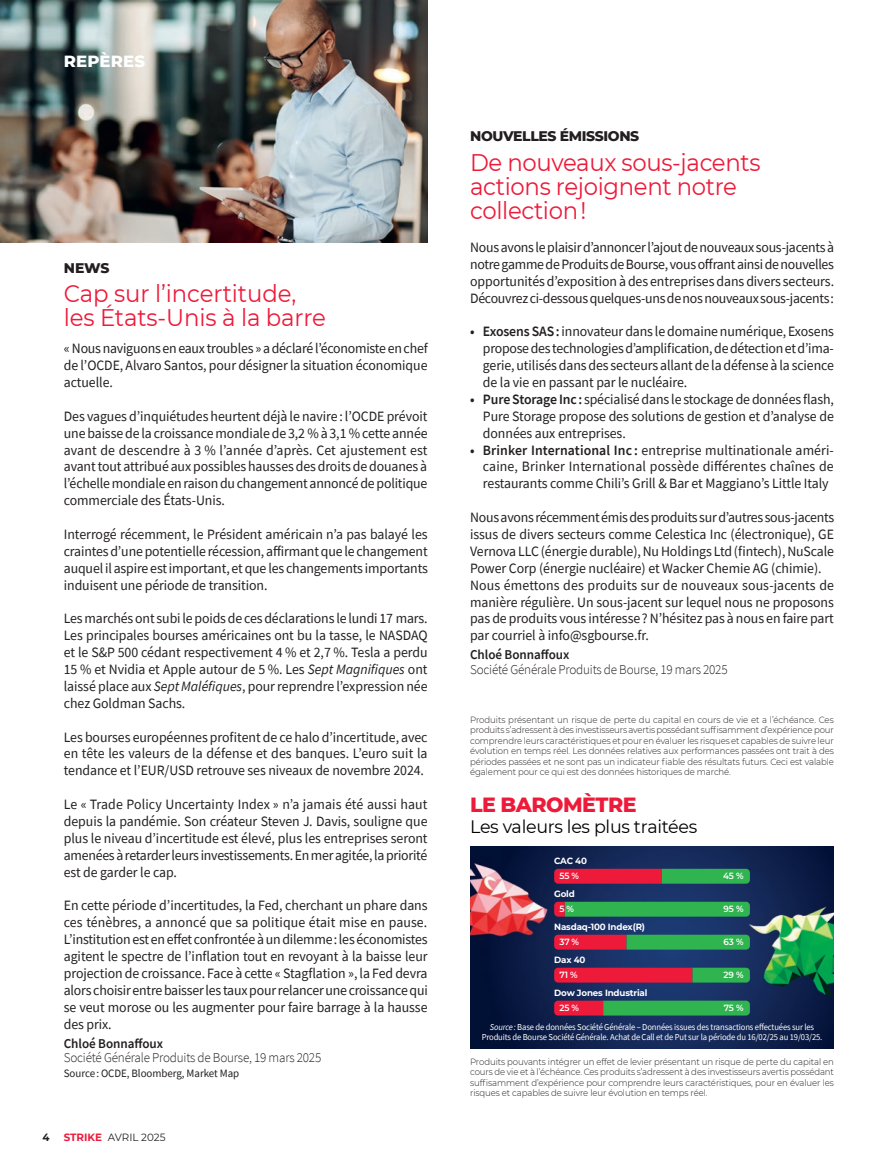
<style>
.page{position:relative;width:885px;height:1174px;background:#fff}
.page>*{position:absolute;margin:0;border:0;box-sizing:border-box;transform-origin:0 0}
._10_-_Titre_news___Filet{font:24px/24px "Montserrat";letter-spacing:-.015em;color:#ed1a3a;scale:.95 1}
._10_-_Titre_news___Filet-2{font:800 21px "Montserrat";letter-spacing:-.025em;color:#ed1a3a}
._10_-_Titre_news___Filet-3{font:18px "Montserrat";letter-spacing:-.015em;color:#010101}
.t1{font:800 16.5px "Montserrat";letter-spacing:.01em;color:#fff}
._10_-_Titre_news___Filet-4{font:14.25px/16.8px "Source Sans Pro";letter-spacing:-.005em;color:#231f20;text-align:justify}
._10_-_Titre_news___Filet-5{font:800 14.25px "Montserrat";letter-spacing:-.025em;color:#231f20}
._10_-_Titre_news___Filet-6{font:300 13.5px "Source Sans Pro";letter-spacing:-.015em;color:#231f20}
._10_-_Titre_news___Filet-7{font:600 13.5px "Source Sans Pro";letter-spacing:-.005em;color:#231f20}
._10_-_Titre_news___Filet-8{font:11.25px "Source Sans Pro";letter-spacing:-.005em;color:#231f20}
.t2{font:10.5px "Montserrat";color:#231f20}
.t3{font:700 10.5px "Montserrat";color:#231f20}
._05_-_legendes_transversales{font:300 9px/10.5px "Montserrat";letter-spacing:-.01em;color:#231f20;text-align:justify;scale:.95 1}
._05_-_legendes_transversales-2{font:9px/10.5px "Source Sans Pro";letter-spacing:-.015em;color:#fff;text-align:center;scale:.95 1}
._10_-_Titre_news___Filet-9{font:700 9px "Montserrat";letter-spacing:-.015em;color:#fff}
._10_-_Titre_news___Filet-10{font:600 9px "Montserrat";letter-spacing:-.015em;color:#fff}
.s1{font-style:italic}
.s2{font-weight:700;color:#ed1a3a}
.s3{font-weight:600}
</style>
<div class="page">
<img style="left:0;top:0;width:427px;height:242px">
<img style="left:470px;top:846px;width:363px;height:202px">
<svg style="left:554px;top:868px;width:195px;height:15px;background:#905b45"></svg>
<svg style="left:554px;top:901px;width:195px;height:15px;background:#37a54f"></svg>
<svg style="left:554px;top:934px;width:195px;height:15px;background:#707749"></svg>
<svg style="left:554px;top:967px;width:195px;height:15px;background:#ae4542"></svg>
<svg style="left:554px;top:1000px;width:195px;height:15px;background:#5b884b"></svg>
<p class="t1" style="left:64px;top:49px;width:83px">REPÈRES</p>
<p class="_10_-_Titre_news___Filet-5" style="left:64px;top:258px;width:47px">NEWS</p>
<p class="_10_-_Titre_news___Filet" style="left:64px;top:281px;width:277px">Cap sur l’incertitude, les États-Unis à la barre</p>
<p class="_10_-_Titre_news___Filet-4" style="left:64px;top:340px;width:365px">« Nous naviguons en eaux troubles » a déclaré l’économiste en chef de l’OCDE, Alvaro Santos, pour désigner la situation économique actuelle.</p>
<p class="_10_-_Titre_news___Filet-4" style="left:64px;top:407px;width:365px">Des vagues d’inquiétudes heurtent déjà le navire: l’OCDE prévoit une baisse de la croissance mondiale de 3,2 % à 3,1 % cette année avant de descendre à 3 % l’année d’après. Cet ajustement est avant tout attribué aux possibles hausses des droits de douanes à l’échelle mondiale en raison du changement annoncé de politique commerciale des États-Unis.</p>
<p class="_10_-_Titre_news___Filet-4" style="left:64px;top:526px;width:365px">Interrogé récemment, le Président américain n’a pas balayé les craintes d’une potentielle récession, affirmant que le changement auquel il aspire est important, et que les changements importants induisent une période de transition.</p>
<p class="_10_-_Titre_news___Filet-4" style="left:64px;top:610px;width:365px">Les marchés ont subi le poids de ces déclarations le lundi 17 mars.<br>Les principales bourses américaines ont bu la tasse, le NASDAQ et le S&amp;P 500 cédant respectivement 4 % et 2,7 %. Tesla a perdu 15 % et Nvidia et Apple autour de 5 %. Les <span class="s1">Sept Magnifiques</span> ont laissé place aux <span class="s1">Sept Maléfiques</span>, pour reprendre l’expression née chez Goldman Sachs.</p>
<p class="_10_-_Titre_news___Filet-4" style="left:64px;top:728px;width:365px">Les bourses européennes profitent de ce halo d’incertitude, avec en tête les valeurs de la défense et des banques. L’euro suit la tendance et l’EUR/USD retrouve ses niveaux de novembre 2024.</p>
<p class="_10_-_Titre_news___Filet-4" style="left:64px;top:796px;width:365px">Le « Trade Policy Uncertainty Index » n’a jamais été aussi haut depuis la pandémie. Son créateur Steven J. Davis, souligne que plus le niveau d’incertitude est élevé, plus les entreprises seront amenées à retarder leurs investissements. En mer agitée, la priorité est de garder le cap.</p>
<p class="_10_-_Titre_news___Filet-4" style="left:64px;top:897px;width:365px">En cette période d’incertitudes, la Fed, cherchant un phare dans ces ténèbres, a annoncé que sa politique était mise en pause.<br>L’institution est en effet confrontée à un dilemme: les économistes agitent le spectre de l’inflation tout en revoyant à la baisse leur projection de croissance. Face à cette « Stagflation », la Fed devra alors choisir entre baisser les taux pour relancer une croissance qui se veut morose ou les augmenter pour faire barrage à la hausse des prix.</p>
<p class="_10_-_Titre_news___Filet-7" style="left:64px;top:1034px;width:101px">Chloé Bonnaffoux</p>
<p class="_10_-_Titre_news___Filet-6" style="left:64px;top:1049px;width:259px">Société Générale Produits de Bourse, 19 mars 2025</p>
<p class="_10_-_Titre_news___Filet-8" style="left:64px;top:1066px;width:177px">Source: OCDE, Bloomberg, Market Map</p>
<p class="t3" style="left:43px;top:1129px;width:9px">4</p>
<p class="t2" style="left:64px;top:1129px;width:103px"><span class="s2">STRIKE</span> AVRIL 2025</p>
<p class="_10_-_Titre_news___Filet-5" style="left:470px;top:126px;width:171px">NOUVELLES ÉMISSIONS</p>
<p class="_10_-_Titre_news___Filet" style="left:470px;top:149px;width:307px">De nouveaux sous-jacents actions rejoignent notre collection !</p>
<p class="_10_-_Titre_news___Filet-4" style="left:470px;top:239px;width:365px">Nous avons le plaisir d’annoncer l’ajout de nouveaux sous-jacents à notre gamme de Produits de Bourse, vous offrant ainsi de nouvelles opportunités d’exposition à des entreprises dans divers secteurs.</p>
<p class="_10_-_Titre_news___Filet-4" style="left:470px;top:289px;width:365px">Découvrez ci-dessous quelques-uns de nos nouveaux sous-jacents:</p>
<p class="_10_-_Titre_news___Filet-4" style="left:483px;top:323px;width:352px;text-indent:-13px"><span class="s3">• Exosens SAS:</span> innovateur dans le domaine numérique, Exosens propose des technologies d’amplification, de détection et d’ima&shy;gerie, utilisés dans des secteurs allant de la défense à la science de la vie en passant par le nucléaire.</p>
<p class="_10_-_Titre_news___Filet-4" style="left:483px;top:391px;width:352px;text-indent:-13px"><span class="s3">• Pure Storage Inc:</span> spécialisé dans le stockage de données flash, Pure Storage propose des solutions de gestion et d’analyse de données aux entreprises.</p>
<p class="_10_-_Titre_news___Filet-4" style="left:483px;top:441px;width:352px;text-indent:-13px"><span class="s3">• Brinker International Inc :</span> entreprise multinationale améri&shy;caine, Brinker International possède différentes chaînes de restaurants comme Chili’s Grill &amp; Bar et Maggiano’s Little Italy</p>
<p class="_10_-_Titre_news___Filet-4" style="left:470px;top:509px;width:365px">Nous avons récemment émis des produits sur d’autres sous-jacents issus de divers secteurs comme Celestica Inc (électronique), GE Vernova LLC (énergie durable), Nu Holdings Ltd (fintech), NuScale Power Corp (énergie nucléaire) et Wacker Chemie AG (chimie).</p>
<p class="_10_-_Titre_news___Filet-4" style="left:470px;top:576px;width:365px">Nous émettons des produits sur de nouveaux sous-jacents de manière régulière. Un sous-jacent sur lequel nous ne proposons pas de produits vous intéresse? N’hésitez pas à nous en faire part par courriel à info@sgbourse.fr.</p>
<p class="_10_-_Titre_news___Filet-7" style="left:470px;top:646px;width:101px">Chloé Bonnaffoux</p>
<p class="_10_-_Titre_news___Filet-6" style="left:470px;top:661px;width:259px">Société Générale Produits de Bourse, 19 mars 2025</p>
<p class="_05_-_legendes_transversales" style="left:470px;top:714px;width:384px">Produits présentant un risque de perte du capital en cours de vie et a l’échéance. Ces produits s’adressent à des investisseurs avertis possédant suffisamment d’expérience pour comprendre leurs caractéristiques et pour en évaluer les risques et capables de suivre leur évolution en temps réel. Les données relatives aux performances passées ont trait à des périodes passées et ne sont pas un indicateur fiable des résultats futurs. Ceci est valable également pour ce qui est des données historiques de marché.</p>
<p class="_10_-_Titre_news___Filet-2" style="left:470px;top:788px;width:168px">LE BAROMÈTRE</p>
<p class="_10_-_Titre_news___Filet-3" style="left:470px;top:813px;width:229px">Les valeurs les plus traitées</p>
<p class="_10_-_Titre_news___Filet-9" style="left:554px;top:854px;width:34px">CAC 40</p>
<p class="_10_-_Titre_news___Filet-10" style="left:559px;top:869px;width:21px">55 %</p>
<p class="_10_-_Titre_news___Filet-10" style="left:723px;top:869px;width:22px">45 %</p>
<p class="_10_-_Titre_news___Filet-9" style="left:554px;top:887px;width:22px">Gold</p>
<p class="_10_-_Titre_news___Filet-10" style="left:559px;top:902px;width:16px">5 %</p>
<p class="_10_-_Titre_news___Filet-10" style="left:723px;top:902px;width:21px">95 %</p>
<p class="_10_-_Titre_news___Filet-9" style="left:554px;top:920px;width:92px">Nasdaq-100 Index(R)</p>
<p class="_10_-_Titre_news___Filet-10" style="left:559px;top:935px;width:21px">37 %</p>
<p class="_10_-_Titre_news___Filet-10" style="left:723px;top:935px;width:21px">63 %</p>
<p class="_10_-_Titre_news___Filet-9" style="left:554px;top:952px;width:33px">Dax 40</p>
<p class="_10_-_Titre_news___Filet-10" style="left:559px;top:968px;width:20px">71 %</p>
<p class="_10_-_Titre_news___Filet-10" style="left:723px;top:968px;width:21px">29 %</p>
<p class="_10_-_Titre_news___Filet-9" style="left:554px;top:985px;width:95px">Dow Jones Industrial</p>
<p class="_10_-_Titre_news___Filet-10" style="left:559px;top:1001px;width:21px">25 %</p>
<p class="_10_-_Titre_news___Filet-10" style="left:723px;top:1001px;width:21px">75 %</p>
<p class="_05_-_legendes_transversales-2" style="left:481px;top:1021px;width:360px"><span class="s1">Source:</span> Base de données Société Générale – Données issues des transactions effectuées sur les<br>Produits de Bourse Société Générale. Achat de Call et de Put sur la période du 16/02/25 au 19/03/25.</p>
<p class="_05_-_legendes_transversales" style="left:470px;top:1055px;width:384px">Produits pouvants intégrer un effet de levier présentant un risque de perte du capital en cours de vie et à l’échéance. Ces produits s’adressent à des investisseurs avertis possédant suffisamment d’expérience pour comprendre leurs caractéristiques, pour en évaluer les risques et capables de suivre leur évolution en temps réel.</p>
</div>
